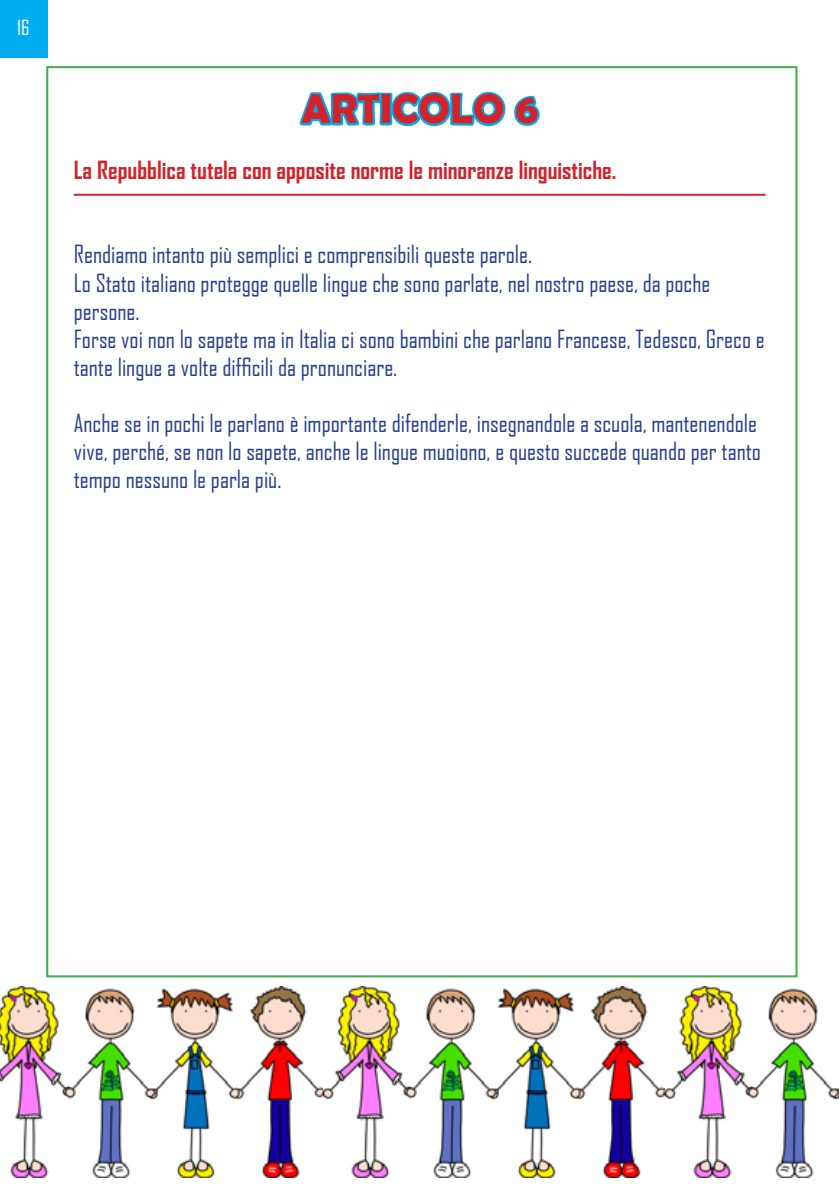
<style>
.page{position:relative;width:840px;height:1191px;background:#fff}
.page>*{position:absolute;margin:0;border:0;box-sizing:border-box;transform-origin:0 0}
.t1{font:700 42px "Berlin Sans FB Demi";color:#d2232a}
.t2{font:24px/28px "Agency FB";color:#25408f}
.t3{font:700 24px "Agency FB";color:#d2232a}
.t4{font:20px "Agency FB";color:#fff}
</style>
<div class="page">
<div style="left:0;top:0;width:48px;height:57px;background:#00aeef"></div>
<img style="left:0;top:986px;width:838px;height:191px">
<svg style="left:297px;top:66px;width:245px;height:61px"></svg>
<hr style="left:74px;top:194px;width:691px;height:2px;background:#d2232a">
<p class="t4" style="left:17px;top:15px;width:14px">16</p>
<h1 class="t1" style="left:301px;top:85px;width:238px">ARTICOLO 6</h1>
<p class="t3" style="left:74px;top:155px;width:543px">La Repubblica tutela con apposite norme le minoranze linguistiche.</p>
<p class="t2" style="left:74px;top:240px;width:692px">Rendiamo intanto più semplici e comprensibili queste parole.<br>Lo Stato italiano protegge quelle lingue che sono parlate, nel nostro paese, da poche persone.<br>Forse voi non lo sapete ma in Italia ci sono bambini che parlano Francese, Tedesco, Greco e tante lingue a volte difficili da pronunciare.</p>
<p class="t2" style="left:74px;top:408px;width:688px">Anche se in pochi le parlano è importante difenderle, insegnandole a scuola, mantenendole vive, perché, se non lo sapete, anche le lingue muoiono, e questo succede quando per tanto tempo nessuno le parla più.</p>
</div>
